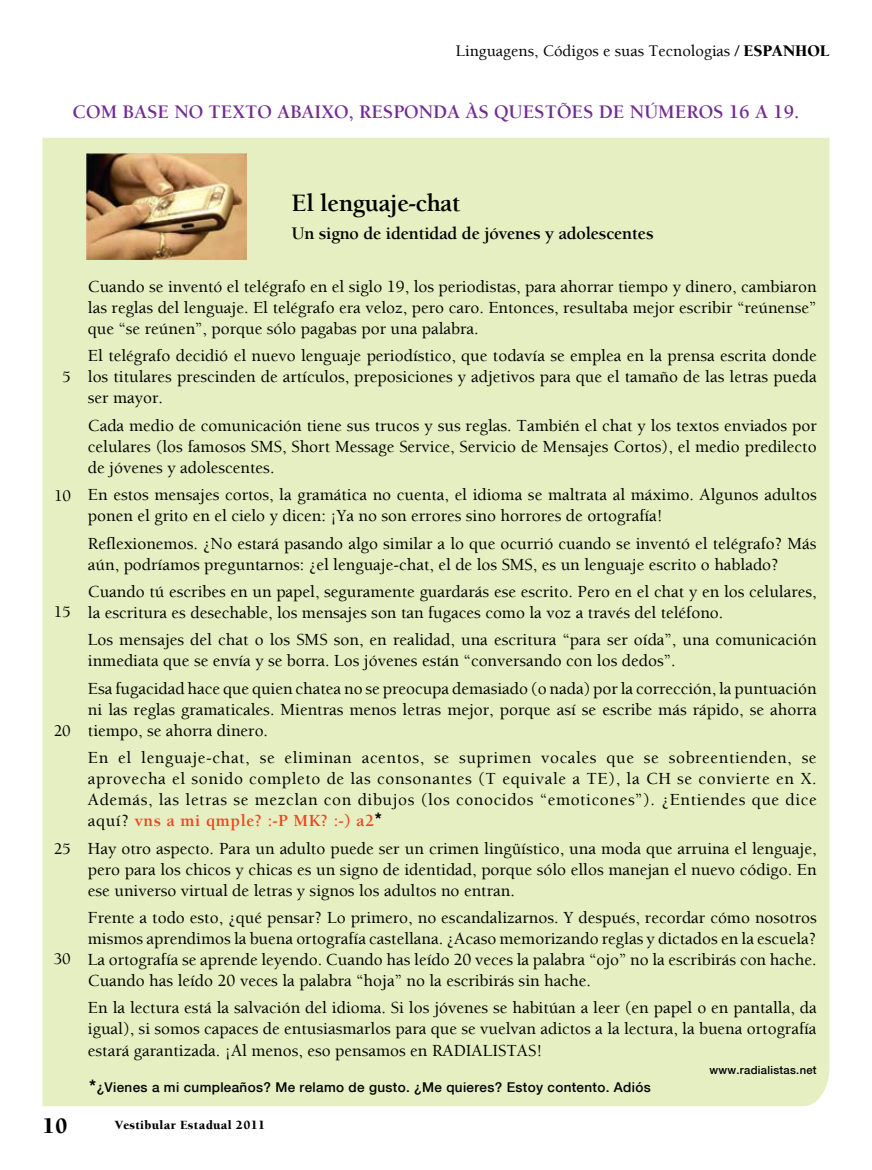
<style>
.page{position:relative;width:872px;height:1170px;background:#fff}
.page>*{position:absolute;margin:0;border:0;box-sizing:border-box;transform-origin:0 0}
.t1{font:700 25.5px "Berkeley";letter-spacing:-.01em;color:#000}
.t2{font:900 22.5px "Berkeley";color:#000}
.t3{font:700 19.5px "Berkeley";color:#702c91}
.t4{font:700 18px "Berkeley";letter-spacing:-.01em;color:#000}
.t5{font:500 17.25px/21px "Berkeley";color:#000;text-align:justify}
.t6{font:500 16.5px "Berkeley";color:#000}
.t7{font:500 13.5px "Helvetica Neue";letter-spacing:.025em;color:#000}
.t8{font:900 12.75px "Berkeley";letter-spacing:.025em;color:#000}
.t9{font:500 11.25px "Helvetica Neue";letter-spacing:.025em;color:#000}
.s1{font-weight:900}
.s2{font-weight:700;color:#ef4223}
.s3{font-family:"Helvetica Neue";font-weight:700}
.s4{font-weight:700;font-size:17.25px}
</style>
<div class="page">
<div style="left:43px;top:138px;width:786px;height:968px;background:#e6efc1"></div>
<img style="left:87px;top:153px;width:159px;height:106px">
<p class="t6" style="left:456px;top:42px;width:375px">Linguagens, Códigos e suas Tecnologias / <span class="s1">Espanhol</span></p>
<p class="t3" style="left:73px;top:102px;width:728px">COM BASE NO TEXTO ABAIXO, RESPONDA ÀS QUESTÕES DE NÚMEROS 16 a 19.</p>
<p class="t6" style="left:62px;top:368px;width:10px">5</p>
<p class="t6" style="left:54px;top:487px;width:18px">10</p>
<p class="t6" style="left:54px;top:603px;width:18px">15</p>
<p class="t6" style="left:54px;top:721px;width:18px">20</p>
<p class="t6" style="left:54px;top:840px;width:18px">25</p>
<p class="t6" style="left:54px;top:950px;width:18px">30</p>
<h1 class="t1" style="left:292px;top:189px;width:170px">El lenguaje-chat</h1>
<p class="t4" style="left:292px;top:224px;width:363px">Un signo de identidad de jóvenes y adolescentes</p>
<p class="t5" style="left:88px;top:276px;width:730px">Cuando se inventó el telégrafo en el siglo 19, los periodistas, para ahorrar tiempo y dinero, cambiaron las reglas del lenguaje. El telégrafo era veloz, pero caro. Entonces, resultaba mejor escribir “reúnense” que “se reúnen”, porque sólo pagabas por una palabra.</p>
<p class="t5" style="left:88px;top:346px;width:730px">El telégrafo decidió el nuevo lenguaje periodístico, que todavía se emplea en la prensa escrita donde los titulares prescinden de artículos, preposiciones y adjetivos para que el tamaño de las letras pueda ser mayor.</p>
<p class="t5" style="left:88px;top:415px;width:730px">Cada medio de comunicación tiene sus trucos y sus reglas. También el chat y los textos enviados por celulares (los famosos SMS, Short Message Service, Servicio de Mensajes Cortos), el medio predilecto de jóvenes y adolescentes.</p>
<p class="t5" style="left:88px;top:484px;width:730px">En estos mensajes cortos, la gramática no cuenta, el idioma se maltrata al máximo. Algunos adultos ponen el grito en el cielo y dicen: ¡Ya no son errores sino horrores de ortografía!</p>
<p class="t5" style="left:88px;top:533px;width:730px">Reflexionemos. ¿No estará pasando algo similar a lo que ocurrió cuando se inventó el telégrafo? Más aún, podríamos preguntarnos: ¿el lenguaje-chat, el de los SMS, es un lenguaje escrito o hablado?</p>
<p class="t5" style="left:88px;top:581px;width:730px">Cuando tú escribes en un papel, seguramente guardarás ese escrito. Pero en el chat y en los celulares, la escritura es desechable, los mensajes son tan fugaces como la voz a través del teléfono.</p>
<p class="t5" style="left:88px;top:630px;width:730px">Los mensajes del chat o los SMS son, en realidad, una escritura “para ser oída”, una comunicación inmediata que se envía y se borra. Los jóvenes están “conversando con los dedos”.</p>
<p class="t5" style="left:88px;top:678px;width:730px">Esa fugacidad hace que quien chatea no se preocupa demasiado (o nada) por la corrección, la puntuación ni las reglas gramaticales. Mientras menos letras mejor, porque así se escribe más rápido, se ahorra tiempo, se ahorra dinero.</p>
<p class="t5" style="left:88px;top:747px;width:730px">En el lenguaje-chat, se eliminan acentos, se suprimen vocales que se sobreentienden, se aprovecha el sonido completo de las consonantes (T equivale a TE), la CH se convierte en X.<br>Además, las letras se mezclan con dibujos (los conocidos “emoticones”). ¿Entiendes que dice aquí? <span class="s2">vns a mi qmple? :-P MK? :-) a2</span><span class="s3">*</span></p>
<p class="t5" style="left:88px;top:838px;width:730px">Hay otro aspecto. Para un adulto puede ser un crimen lingüístico, una moda que arruina el lenguaje, pero para los chicos y chicas es un signo de identidad, porque sólo ellos manejan el nuevo código. En ese universo virtual de letras y signos los adultos no entran.</p>
<p class="t5" style="left:88px;top:907px;width:730px">Frente a todo esto, ¿qué pensar? Lo primero, no escandalizarnos. Y después, recordar cómo nosotros mismos aprendimos la buena ortografía castellana. ¿Acaso memorizando reglas y dictados en la escuela?<br>La ortografía se aprende leyendo. Cuando has leído 20 veces la palabra “ojo” no la escribirás con hache.<br>Cuando has leído 20 veces la palabra “hoja” no la escribirás sin hache.</p>
<p class="t5" style="left:88px;top:997px;width:730px">En la lectura está la salvación del idioma. Si los jóvenes se habitúan a leer (en papel o en pantalla, da igual), si somos capaces de entusiasmarlos para que se vuelvan adictos a la lectura, la buena ortografía estará garantizada. ¡Al menos, eso pensamos en RADIALISTAS!</p>
<p class="t7" style="left:89px;top:1078px;width:563px"><span class="s4">*</span>¿Vienes a mi cumpleaños? Me relamo de gusto. ¿Me quieres? Estoy contento. Adiós</p>
<p class="t9" style="left:709px;top:1063px;width:109px">www.radialistas.net</p>
<h2 class="t2" style="left:43px;top:1113px;width:27px">10</h2>
<p class="t8" style="left:115px;top:1118px;width:152px">Vestibular Estadual 2011</p>
</div>
